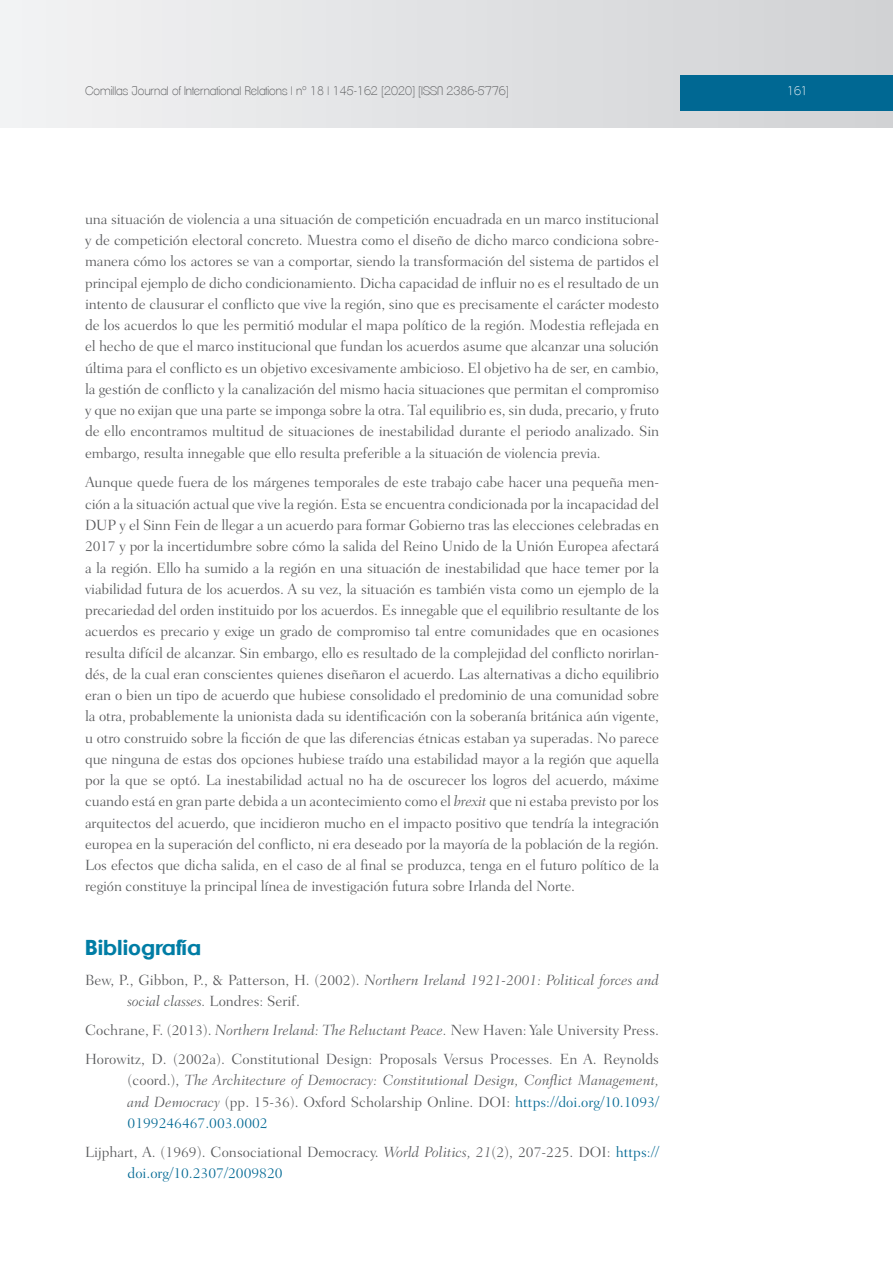
<style>
.page{position:relative;width:893px;height:1263px;background:#fff}
.page>*{position:absolute;margin:0;border:0;box-sizing:border-box;transform-origin:0 0}
._07_Apartados{font:700 21px "Clemente P Dam";color:#007da5}
.t1{font:300 15px/21.3px "Fairfield LH";color:#57585a;text-align:justify}
.t2{font:italic 300 15px/21.3px "Fairfield LH";color:#57585a}
.t3{font:200 12px "Clemente P Dac";color:#57585a}
.t4{font:200 12px "Clemente P Dac";color:#fff}
.s1{font-style:italic}
.s2{font-style:normal}
.s3{color:#006893}
</style>
<div class="page">
<div style="left:0;top:0;width:893px;height:128px;background:linear-gradient(to right,#f2f3f4,#d0d2d4)"></div>
<div style="left:680px;top:75px;width:213px;height:36px;background:#006893"></div>
<p class="t3" style="left:85px;top:83px;width:425px">Comillas Journal of International Relations | nº 18 | 145-162 [2020] [ISSN 2386-5776]</p>
<p class="t4" style="left:787px;top:83px;width:22px">161</p>
<p class="t1" style="left:85px;top:208px;width:576px">una situación de violencia a una situación de competición encuadrada en un marco institucional y de competición electoral concreto. Muestra como el diseño de dicho marco condiciona sobre&shy;manera cómo los actores se van a comportar, siendo la transformación del sistema de partidos el principal ejemplo de dicho condicionamiento. Dicha capacidad de influir no es el resultado de un intento de clausurar el conflicto que vive la región, sino que es precisamente el carácter modesto de los acuerdos lo que les permitió modular el mapa político de la región. Modestia reflejada en el hecho de que el marco institucional que fundan los acuerdos asume que alcanzar una solución última para el conflicto es un objetivo excesivamente ambicioso. El objetivo ha de ser, en cambio, la gestión de conflicto y la canalización del mismo hacia situaciones que permitan el compromiso y que no exijan que una parte se imponga sobre la otra. Tal equilibrio es, sin duda, precario, y fruto de ello encontramos multitud de situaciones de inestabilidad durante el periodo analizado. Sin embargo, resulta innegable que ello resulta preferible a la situación de violencia previa.</p>
<p class="t1" style="left:85px;top:472px;width:576px">Aunque quede fuera de los márgenes temporales de este trabajo cabe hacer una pequeña men&shy;ción a la situación actual que vive la región. Esta se encuentra condicionada por la incapacidad del DUP y el Sinn Fein de llegar a un acuerdo para formar Gobierno tras las elecciones celebradas en 2017 y por la incertidumbre sobre cómo la salida del Reino Unido de la Unión Europea afectará a la región. Ello ha sumido a la región en una situación de inestabilidad que hace temer por la viabilidad futura de los acuerdos. A su vez, la situación es también vista como un ejemplo de la precariedad del orden instituido por los acuerdos. Es innegable que el equilibrio resultante de los acuerdos es precario y exige un grado de compromiso tal entre comunidades que en ocasiones resulta difícil de alcanzar. Sin embargo, ello es resultado de la complejidad del conflicto norirlan&shy;dés, de la cual eran conscientes quienes diseñaron el acuerdo. Las alternativas a dicho equilibrio eran o bien un tipo de acuerdo que hubiese consolidado el predominio de una comunidad sobre la otra, probablemente la unionista dada su identificación con la soberanía británica aún vigente, u otro construido sobre la ficción de que las diferencias étnicas estaban ya superadas. No parece que ninguna de estas dos opciones hubiese traído una estabilidad mayor a la región que aquella por la que se optó. La inestabilidad actual no ha de oscurecer los logros del acuerdo, máxime cuando está en gran parte debida a un acontecimiento como el <span class="s1">brexit</span> que ni estaba previsto por los arquitectos del acuerdo, que incidieron mucho en el impacto positivo que tendría la integración europea en la superación del conflicto, ni era deseado por la mayoría de la población de la región.<br>Los efectos que dicha salida, en el caso de al final se produzca, tenga en el futuro político de la región constituye la principal línea de investigación futura sobre Irlanda del Norte.</p>
<p class="_07_Apartados" style="left:85px;top:935px;width:118px">Bibliografía</p>
<p class="t2" style="left:128px;top:969px;width:533px;text-indent:-43px"><span class="s2">Bew, P., Gibbon, P., &amp; Patterson, H. (2002).</span> Northern Ireland 1921-2001: Political forces and social classes. <span class="s2">Londres: Serif.</span></p>
<p class="t1" style="left:85px;top:1019px;width:576px">Cochrane, F. (2013). <span class="s1">Northern Ireland: The Reluctant Peace.</span> New Haven: Yale University Press.</p>
<p class="t1" style="left:128px;top:1048px;width:533px;text-indent:-43px">Horowitz, D. (2002a). Constitutional Design: Proposals Versus Processes<span class="s1">.</span> En A. Reynolds (coord.), <span class="s1">The Architecture of Democracy: Constitutional Design, Conflict Management, and Democracy</span> (pp. 15-36). Oxford Scholarship Online. DOI: <span class="s3">https://doi.org/10.1093/ 0199246467.003.0002</span></p>
<p class="t1" style="left:128px;top:1141px;width:533px;text-indent:-43px">Lijphart, A. (1969). Consociational Democracy. <span class="s1">World Politics, 21</span>(2), 207-225. DOI: <span class="s3">https:// doi.org/10.2307/2009820</span></p>
</div>
